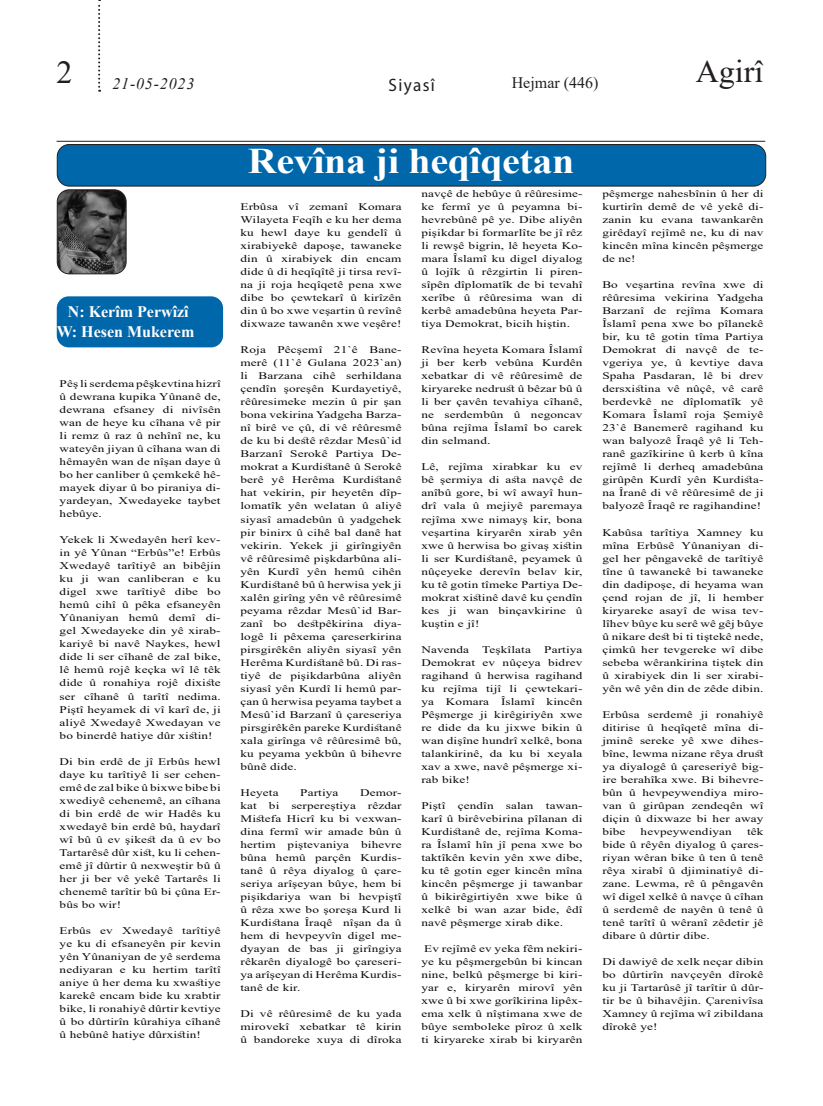
<style>
.page{position:relative;width:823px;height:1106px;background:#fff}
.page>*{position:absolute;margin:0;border:0;box-sizing:border-box;transform-origin:0 0}
.t1{font:700 36px "Times New Roman";letter-spacing:-.01em;color:#fff;scale:1.11 1}
.t2{font:32px "Times New Roman";color:#231f20}
.t3{font:18px "Myriad Pro";letter-spacing:.08em;color:#231f20;scale:.95 1}
.t4{font:700 16px "Times New Roman";color:#fff}
.t5{font:16px "Times New Roman";color:#231f20}
.t6{font:italic 16px "Times New Roman";letter-spacing:.05em;color:#231f20}
.t7{font:10.1px/13px "Times New Roman";letter-spacing:.01em;color:#0b0b0e;text-align:justify;scale:1.31 1}
</style>
<div class="page">
<svg style="left:98px;top:0;width:2px;height:92px"></svg>
<hr style="left:57px;top:141px;width:707px;height:1px;background:#231f20">
<div style="left:57px;top:144px;width:708px;height:42px;background:#0067aa;border-radius:12px"></div>
<div style="left:57px;top:144px;width:708px;height:43px;border:1px solid #231f20;border-radius:12px"></div>
<div style="left:57px;top:296px;width:166px;height:51px;background:#0067aa;border-radius:12px"></div>
<img style="left:57px;top:190px;width:69px;height:84px">
<div style="left:57px;top:189px;width:69px;height:85px;border:1px solid #231f20;border-radius:12px"></div>
<h2 class="t2" style="left:56px;top:50px;width:18px">2</h2>
<h2 class="t2" style="left:695px;top:49px;width:69px">Agirî</h2>
<h3 class="t6" style="left:112px;top:72px;width:83px">21-05-2023</h3>
<p class="t3" style="left:388px;top:74px;width:50px">Siyasî</p>
<h3 class="t5" style="left:511px;top:72px;width:88px">Hejmar (446)</h3>
<p class="t4" style="left:68px;top:300px;width:122px">N: Kerîm Perwîzî</p>
<p class="t4" style="left:57px;top:320px;width:139px">W: Hesen Mukerem</p>
<p class="t7" style="left:60px;top:377px;width:124px">Pêş li serdema pêşkevtina hizrî û dewrana kupika Yûnanê de, dewrana efsaney di nivîsên wan de heye ku cîhana vê pir li remz û raz û nehînî ne, ku wateyên jiyan û cîhana wan di hêmayên wan de nîşan daye û bo her canliber û çemkekê hê&shy;mayek diyar û bo piraniya di&shy;yardeyan, Xwedayeke taybet hebûye.</p>
<p class="t7" style="left:60px;top:533px;width:124px">Yekek li Xwedayên herî kev&shy;in yê Yûnan “Erbûs”e! Erbûs Xwedayê tarîtiyê an bibêjin ku ji wan canliberan e ku digel xwe tarîtiyê dibe bo hemû cihî û pêka efsaneyên Yûnaniyan hemû demî di&shy;gel Xwedayeke din yê xirab&shy;kariyê bi navê Naykes, hewl dide li ser cîhanê de zal bike, lê hemû rojê keçka wî lê têk dide û ronahiya rojê dixiste ser cîhanê û tarîtî nedima.<br>Piştî heyamek di vî karî de, ji aliyê Xwedayê Xwedayan ve bo binerdê hatiye dûr xistin!</p>
<p class="t7" style="left:60px;top:754px;width:124px">Di bin erdê de jî Erbûs hewl daye ku tarîtiyê li ser cehen&shy;emê de zal bike û bixwe bibe bi xwediyê cehenemê, an cîhana di bin erdê de wir Hadês ku xwedayê bin erdê bû, haydarî wî bû û ev şikest da û ev bo Tartarêsê dûr xist, ku li cehen&shy;emê jî dûrtir û nexweştir bû û her ji ber vê yekê Tartarês li chenemê tarîtir bû bi çûna Er&shy;bûs bo wir!</p>
<p class="t7" style="left:60px;top:923px;width:124px">Erbûs ev Xwedayê tarîtiyê ye ku di efsaneyên pir kevin yên Yûnaniyan de yê serdema nediyaran e ku hertim tarîtî aniye û her dema ku xwastiye karekê encam bide ku xrabtir bike, li ronahiyê dûrtir kevtiye û bo dûrtirîn kûrahiya cîhanê û hebûnê hatiye dûrxistin!</p>
<p class="t1" style="left:248px;top:135px;width:295px">Revîna ji heqîqetan</p>
<p class="t7" style="left:240px;top:200px;width:124px">Erbûsa vî zemanî Komara Wilayeta Feqîh e ku her dema ku hewl daye ku gendelî û xirabiyekê dapoşe, tawaneke din û xirabiyek din encam dide û di heqîqîtê ji tirsa revî&shy;na ji roja heqîqetê pena xwe dibe bo çewtekarî û kirîzên din û bo xwe veşartin û revînê dixwaze tawanên xwe veşêre!</p>
<p class="t7" style="left:240px;top:343px;width:124px">Roja Pêcşemî 21`ê Bane&shy;merê (11`ê Gulana 2023`an) li Barzana cihê serhildana çendîn şoreşên Kurdayetiyê, rêûresimeke mezin û pir şan bona vekirina Yadgeha Barza&shy;nî birê ve çû, di vê rêûresmê de ku bi destê rêzdar Mesû`id Barzanî Serokê Partiya De&shy;mokrat a Kurdistanê û Serokê berê yê Herêma Kurdistanê hat vekirin, pir heyetên dîp&shy;lomatîk yên welatan û aliyê siyasî amadebûn û yadgehek pir binirx û cihê bal danê hat vekirin. Yekek ji girîngiyên vê rêûresimê pişkdarbûna ali&shy;yên Kurdî yên hemû cihên Kurdistanê bû û herwisa yek ji xalên girîng yên vê rêûresimê peyama rêzdar Mesû`id Bar&shy;zanî bo destpêkirina diya&shy;logê li pêxema çareserkirina pirsgirêkên aliyên siyasî yên Herêma Kurdistanê bû. Di ras&shy;tiyê de pişikdarbûna aliyên siyasî yên Kurdî li hemû par&shy;çan û herwisa peyama taybet a Mesû`id Barzanî û çareseriya pirsgirêkên pareke Kurdistanê xala girînga vê rêûresimê bû, ku peyama yekbûn û bihevre bûnê dide.</p>
<p class="t7" style="left:240px;top:785px;width:31px">Heyeta</p>
<p class="t7" style="left:300px;top:785px;width:31px">Partiya</p>
<p class="t7" style="left:240px;top:785px;width:124px;text-indent:119px">Demor&shy;kat bi serpereştiya rêzdar Mistefa Hicrî ku bi vexwan&shy;dina fermî wir amade bûn û hertim piştevaniya bihevre bûna hemû parçên Kurdis&shy;tanê û rêya diyalog û çare&shy;seriya arîşeyan bûye, hem bi pişikdariya wan bi hevpiştî û rêza xwe bo şoreşa Kurd li Kurdistana Îraqê nîşan da û hem di hevpeyvîn digel me&shy;dyayan de bas ji girîngiya rêkarên diyalogê bo çareseri&shy;ya arîşeyan di Herêma Kurdis&shy;tanê de kir.</p>
<p class="t7" style="left:240px;top:1006px;width:124px">Di vê rêûresimê de ku yada mirovekî xebatkar tê kirin û bandoreke xuya di dîroka</p>
<p class="t7" style="left:421px;top:187px;width:124px">navçê de hebûye û rêûresime&shy;ke fermî ye û peyamna bi&shy;hevrebûnê pê ye. Dibe aliyên pişikdar bi formarlîte be jî rêz li rewşê bigrin, lê heyeta Ko&shy;mara Îslamî ku digel diyalog û lojîk û rêzgirtin li piren&shy;sîpên dîplomatîk de bi tevahî xerîbe û rêûresima wan di kerbê amadebûna heyeta Par&shy;tiya Demokrat, bicih hiştin.</p>
<p class="t7" style="left:421px;top:343px;width:124px">Revîna heyeta Komara Îslamî ji ber kerb vebûna Kurdên xebatkar di vê rêûresimê de kiryareke nedrust û bêzar bû û li ber çavên tevahiya cîhanê, ne serdembûn û negoncav bûna rejîma Îslamî bo carek din selmand.</p>
<p class="t7" style="left:421px;top:460px;width:124px">Lê, rejîma xirabkar ku ev bê şermiya di asta navçê de anîbû gore, bi wî awayî hun&shy;drî vala û mejiyê paremaya rejîma xwe nimayş kir, bona veşartina kiryarên xirab yên xwe û herwisa bo givaş xistin li ser Kurdistanê, peyamek û nûçeyeke derevîn belav kir, ku tê gotin tîmeke Partiya De&shy;mokrat xistinê davê ku çendîn kes ji wan binçavkirine û kuştin e jî!</p>
<p class="t7" style="left:421px;top:642px;width:38px">Navenda</p>
<p class="t7" style="left:482px;top:642px;width:39px">Teşkîlata</p>
<p class="t7" style="left:421px;top:642px;width:124px;text-indent:123px">Partiya Demokrat ev nûçeya bidrev ragihand û herwisa ragihand ku rejîma tijî li çewtekari&shy;ya Komara Îslamî kincên Pêşmerge ji kirêgiriyên xwe re dide da ku jixwe bikin û wan dişîne hundrî xelkê, bona talankirinê, da ku bi xeyala xav a xwe, navê pêşmerge xi&shy;rab bike!</p>
<p class="t7" style="left:421px;top:798px;width:124px">Piştî çendîn salan tawan&shy;karî û birêvebirina pîlanan di Kurdistanê de, rejîma Koma&shy;ra Îslamî hîn jî pena xwe bo taktîkên kevin yên xwe dibe, ku tê gotin eger kincên mîna kincên pêşmerge ji tawanbar û bikirêgirtiyên xwe bike û xelkê bi wan azar bide, êdî navê pêşmerge xirab dike.</p>
<p class="t7" style="left:421px;top:941px;width:124px">Ev rejîmê ev yeka fêm nekiri&shy;ye ku pêşmergebûn bi kincan nine, belkû pêşmerge bi kiri&shy;yar e, kiryarên mirovî yên xwe û bi xwe gorîkirina lipêx&shy;ema xelk û nîştimana xwe de bûye semboleke pîroz û xelk ti kiryareke xirab bi kiryarên</p>
<p class="t7" style="left:602px;top:187px;width:124px">pêşmerge nahesbînin û her di kurtirîn demê de vê yekê di&shy;zanin ku evana tawankarên girêdayî rejîmê ne, ku di nav kincên mîna kincên pêşmerge de ne!</p>
<p class="t7" style="left:602px;top:278px;width:124px">Bo veşartina revîna xwe di rêûresima vekirina Yadgeha Barzanî de rejîma Komara Îslamî pena xwe bo pîlanekê bir, ku tê gotin tîma Partiya Demokrat di navçê de te&shy;vgeriya ye, û kevtiye dava Spaha Pasdaran, lê bi drev dersxistina vê nûçê, vê carê berdevkê ne dîplomatîk yê Komara Îslamî roja Şemiyê 23`ê Banemerê ragihand ku wan balyozê Îraqê yê li Teh&shy;ranê gazîkirine û kerb û kîna rejîmê li derheq amadebûna girûpên Kurdî yên Kurdista&shy;na Îranê di vê rêûresimê de ji balyozê Îraqê re ragihandine!</p>
<p class="t7" style="left:602px;top:525px;width:124px">Kabûsa tarîtiya Xamney ku mîna Erbûsê Yûnaniyan di&shy;gel her pêngavekê de tarîtiyê tîne û tawanekê bi tawaneke din dadipoşe, di heyama wan çend rojan de jî, li hember kiryareke asayî de wisa tev&shy;lîhev bûye ku serê wê gêj bûye û nikare dest bi ti tiştekê nede, çimkû her tevgereke wî dibe sebeba wêrankirina tiştek din û xirabiyek din li ser xirabi&shy;yên wê yên din de zêde dibin.</p>
<p class="t7" style="left:602px;top:707px;width:124px">Erbûsa serdemê ji ronahiyê ditirise û heqîqetê mîna di&shy;jminê sereke yê xwe dihes&shy;bîne, lewma nizane rêya drust ya diyalogê û çareseriyê big&shy;ire berahîka xwe. Bi bihevre&shy;bûn û hevpeywendiya miro&shy;van û girûpan zendeqên wî diçin û dixwaze bi her away bibe</p>
<p class="t7" style="left:602px;top:824px;width:124px;text-indent:144px">têk bide û rêyên diyalog û çares&shy;riyan wêran bike û ten û tenê rêya xirabî û djiminatiyê di&shy;zane. Lewma, rê û pêngavên wî digel xelkê û navçe û cîhan û serdemê de nayên û tenê û tenê tarîtî û wêranî zêdetir jê dibare û dûrtir dibe.</p>
<p class="t7" style="left:602px;top:954px;width:124px">Di dawiyê de xelk neçar dibin bo dûrtirîn navçeyên dîrokê ku ji Tartarûsê jî tarîtir û dûr&shy;tir be û bihavêjin. Çarenivîsa Xamney û rejîma wî zibildana dîrokê ye!</p>
<p class="t7" style="left:640px;top:824px;width:71px">hevpeywendiyan</p>
</div>
